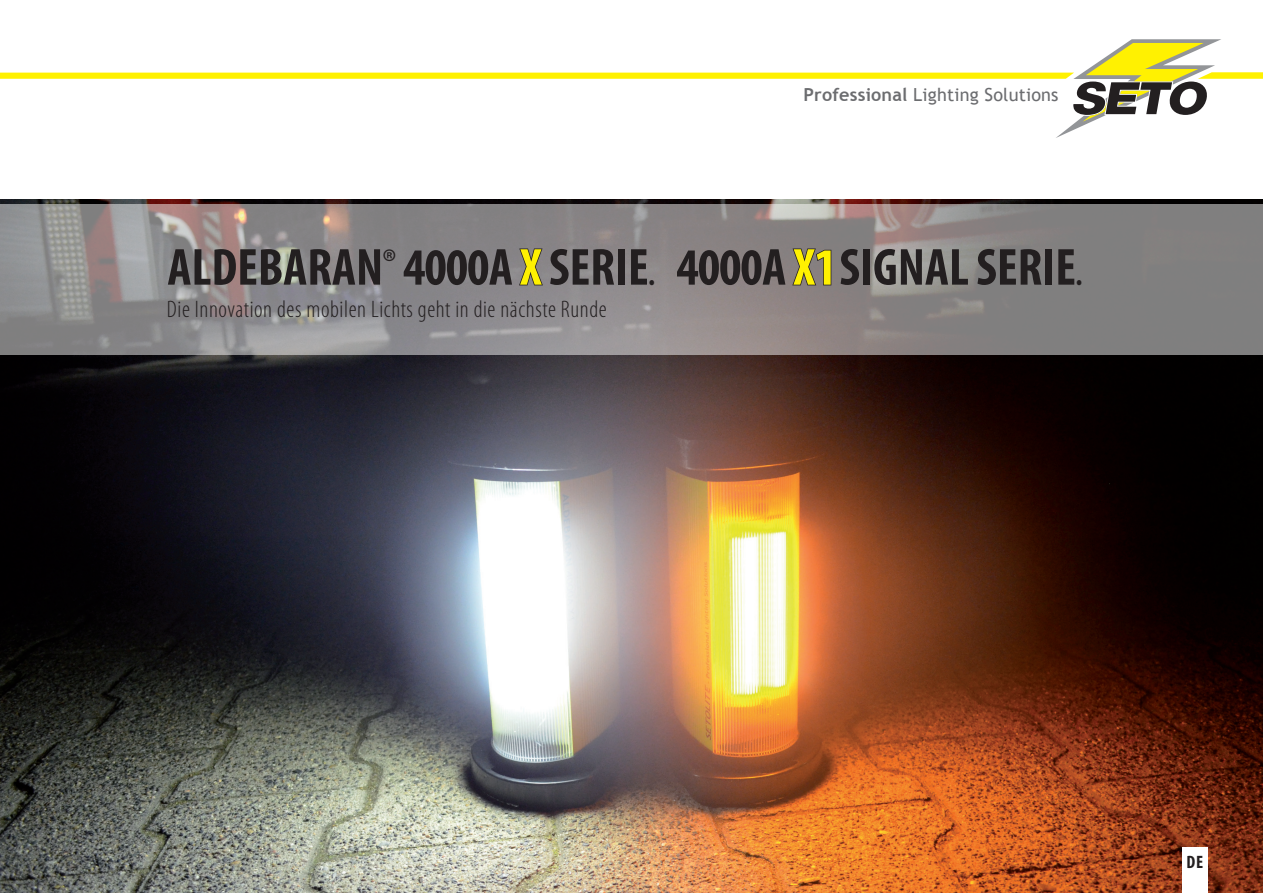
<style>
.page{position:relative;width:1263px;height:893px;background:#fff}
.page>*{position:absolute;margin:0;border:0;box-sizing:border-box;transform-origin:0 0}
.t1{font:700 condensed 52.5px "Myriad Pro";color:#231f20}
.t2{font:300 condensed 24px "Myriad Pro";letter-spacing:.025em;color:#231f20}
.t3{font:18px "Trebuchet MS";letter-spacing:.01em;color:#6c6d70}
.t4{font:700 condensed 18px "Myriad Pro";color:#231f20}
.s1{font-weight:700}
.s2{color:#fff101}
.s3{font-size:30px}
</style>
<div class="page">
<svg style="left:0;top:39px;width:1263px;height:99px"></svg>
<img style="left:0;top:200px;width:1263px;height:693px">
<svg style="left:0;top:204px;width:1263px;height:151px;background:#8d8989"></svg>
<svg style="left:518px;top:248px;width:26px;height:39px"></svg>
<svg style="left:791px;top:248px;width:41px;height:39px;background:#6f6868"></svg>
<div style="left:1182px;top:847px;width:26px;height:46px;background:#fff"></div>
<p class="t3" style="left:803px;top:84px;width:257px"><span class="s1">Professional</span> Lighting Solutions</p>
<h1 class="t1" style="left:167px;top:234px;width:916px">ALDEBARAN<sup>®</sup> 4000A <span class="s2">X</span> SERIE<span class="s3">.</span> 4000A <span class="s2">X1</span>SIGNAL SERIE<span class="s3">.</span></h1>
<p class="t2" style="left:167px;top:295px;width:441px">Die Innovation des mobilen Lichts geht in die nächste Runde</p>
<p class="t4" style="left:1186px;top:851px;width:18px">DE</p>
</div>
